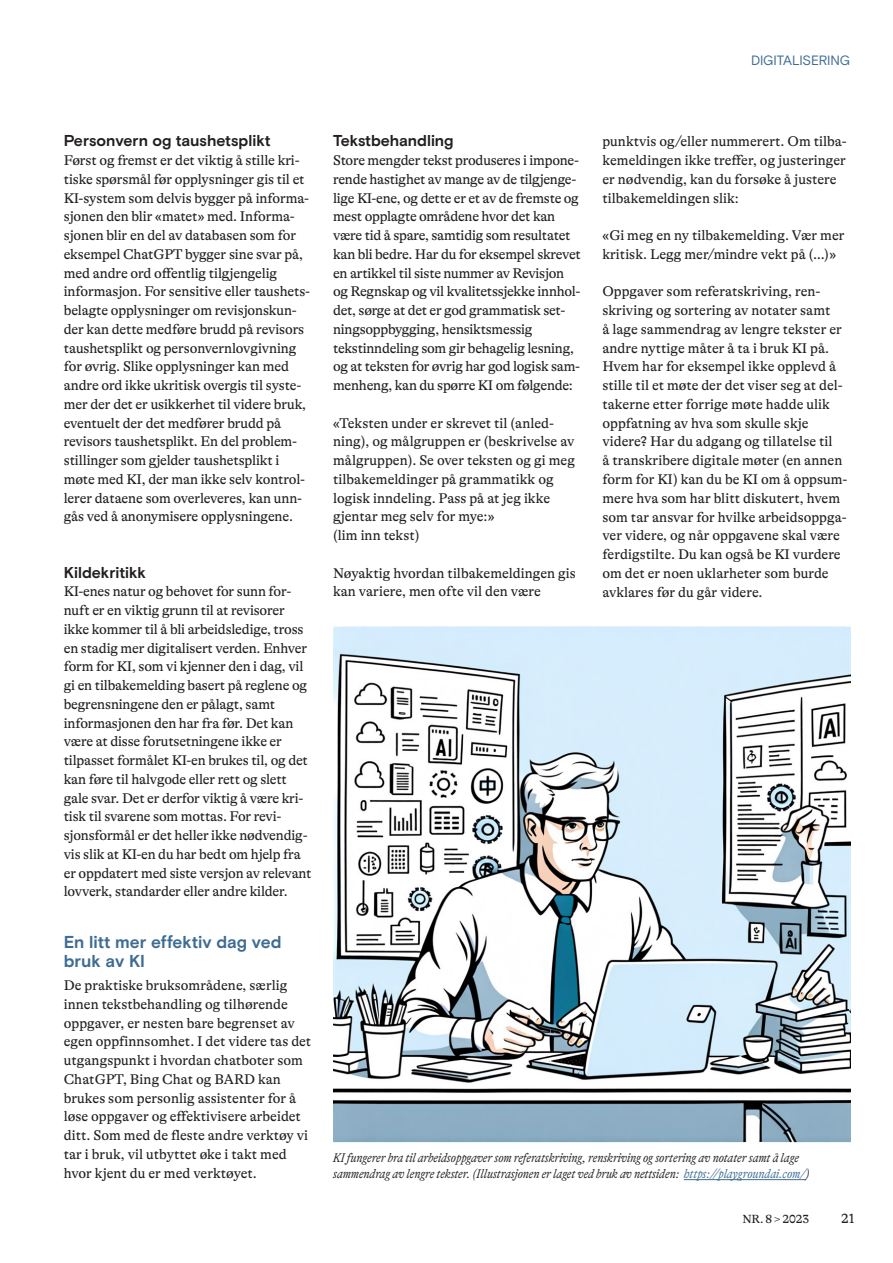
<style>
.page{position:relative;width:893px;height:1263px;background:#fff}
.page>*{position:absolute;margin:0;border:0;box-sizing:border-box;transform-origin:0 0}
.t1{font:700 17.25px/18.8px "Basis Grotesque Pro";color:#3e6c92}
.t2{font:700 15.75px "Basis Grotesque Pro";color:#231f20}
.t3{font:14.25px/18.8px "GT Alpina";letter-spacing:-.01em;color:#231f20}
.t4{font:13.5px "Basis Grotesque Pro";color:#3e6c92}
.t5{font:13.5px "GT Alpina";color:#231f20}
.t6{font:italic 300 condensed 12.75px/15.8px "GT Alpina";color:#231f20}
.t7{font:12px "GT Alpina";letter-spacing:-.005em;color:#231f20}
.s1{color:#3e6c92}
</style>
<div class="page">
<img style="left:333px;top:626px;width:517px;height:517px">
<hr style="left:684px;top:1179px;width:122px;height:1px;background:#3e6c92">
<p class="t4" style="left:751px;top:52px;width:17px">DIGITALISERING</p>
<p class="t2" style="left:64px;top:132px;width:208px">Personvern og taushetsplikt</p>
<p class="t3" style="left:64px;top:151px;width:248px">Først og fremst er det viktig å stille kri&shy;tiske spørsmål før opplysninger gis til et KI-system som delvis bygger på informa&shy;sjonen den blir «matet» med. Informa&shy;sjonen blir en del av databasen som for eksempel ChatGPT bygger sine svar på, med andre ord offentlig tilgjengelig informasjon. For sensitive eller taushets&shy;belagte opplysninger om revisjonskun&shy;der kan dette medføre brudd på revisors taushetsplikt og personvernlovgivning for øvrig. Slike opplysninger kan med andre ord ikke ukritisk overgis til syste&shy;mer der det er usikkerhet til videre bruk, eventuelt der det medfører brudd på revisors taushetsplikt. En del problem&shy;stillinger som gjelder taushetsplikt i møte med KI, der man ikke selv kontrol&shy;lerer dataene som overleveres, kan unn&shy;gås ved å anonymisere opplysningene.</p>
<p class="t2" style="left:64px;top:563px;width:84px">Kildekritikk</p>
<p class="t3" style="left:64px;top:582px;width:249px">KI-enes natur og behovet for sunn for&shy;nuft er en viktig grunn til at revisorer ikke kommer til å bli arbeidsledige, tross en stadig mer digitalisert verden. Enhver form for KI, som vi kjenner den i dag, vil gi en tilbakemelding basert på reglene og begrensningene den er pålagt, samt informasjonen den har fra før. Det kan være at disse forutsetningene ikke er tilpasset formålet KI-en brukes til, og det kan føre til halvgode eller rett og slett gale svar. Det er derfor viktig å være kri&shy;tisk til svarene som mottas. For revi&shy;sjonsformål er det heller ikke nødvendig&shy;vis slik at KI-en du har bedt om hjelp fra er oppdatert med siste versjon av relevant lovverk, standarder eller andre kilder.</p>
<p class="t1" style="left:64px;top:933px;width:219px">En litt mer effektiv dag ved bruk av KI</p>
<p class="t3" style="left:64px;top:976px;width:249px">De praktiske bruksområdene, særlig innen tekstbehandling og tilhørende oppgaver, er nesten bare begrenset av egen oppfinnsomhet. I det videre tas det utgangspunkt i hvordan chatboter som ChatGPT, Bing Chat og BARD kan brukes som personlig assistenter for å løse oppgaver og effektivisere arbeidet ditt. Som med de fleste andre verktøy vi tar i bruk, vil utbyttet øke i takt med hvor kjent du er med verktøyet.</p>
<p class="t2" style="left:333px;top:132px;width:122px">Tekstbehandling</p>
<p class="t3" style="left:333px;top:151px;width:249px">Store mengder tekst produseres i impone&shy;rende hastighet av mange av de tilgjenge&shy;lige KI-ene, og dette er et av de fremste og mest opplagte områdene hvor det kan være tid å spare, samtidig som resultatet kan bli bedre. Har du for eksempel skrevet en artikkel til siste nummer av Revisjon og Regnskap og vil kvalitetssjekke innhol&shy;det, sørge at det er god grammatisk set&shy;ningsoppbygging, hensiktsmessig tekstinndeling som gir behagelig lesning, og at teksten for øvrig har god logisk sam&shy;menheng, kan du spørre KI om følgende:</p>
<p class="t3" style="left:333px;top:414px;width:243px">«Teksten under er skrevet til (anled&shy;ning), og målgruppen er (beskrivelse av målgruppen). Se over teksten og gi meg tilbakemeldinger på grammatikk og logisk inndeling. Pass på at jeg ikke gjentar meg selv for mye:»<br>(lim inn tekst)</p>
<p class="t3" style="left:333px;top:564px;width:244px">Nøyaktig hvordan tilbakemeldingen gis kan variere, men ofte vil den være</p>
<p class="t3" style="left:602px;top:132px;width:246px">punktvis og/eller nummerert. Om tilba&shy;kemeldingen ikke treffer, og justeringer er nødvendig, kan du forsøke å justere tilbakemeldingen slik:</p>
<p class="t3" style="left:602px;top:226px;width:244px">«Gi meg en ny tilbakemelding. Vær mer kritisk. Legg mer/mindre vekt på (…)»</p>
<p class="t3" style="left:602px;top:282px;width:247px">Oppgaver som referatskriving, ren&shy;skriving og sortering av notater samt<br>å lage sammendrag av lengre tekster er andre nyttige måter å ta i bruk KI på.<br>Hvem har for eksempel ikke opplevd å stille til et møte der det viser seg at del&shy;takerne etter forrige møte hadde ulik oppfatning av hva som skulle skje videre? Har du adgang og tillatelse til<br>å transkribere digitale møter (en annen form for KI) kan du be KI om å oppsum&shy;mere hva som har blitt diskutert, hvem som tar ansvar for hvilke arbeidsoppga&shy;ver videre, og når oppgavene skal være ferdigstilte. Du kan også be KI vurdere om det er noen uklarheter som burde avklares før du går videre.</p>
<p class="t6" style="left:333px;top:1150px;width:478px">KI fungerer bra til arbeidsoppgaver som referatskriving, renskriving og sortering av notater samt å lage sammendrag av lengre tekster. (Illustrasjonen er laget ved bruk av nettsiden: <span class="s1">https://playgroundai.com/</span>)</p>
<p class="t7" style="left:742px;top:1212px;width:68px">NR. 8 &gt; 2023</p>
<p class="t5" style="left:841px;top:1211px;width:15px">21</p>
</div>
